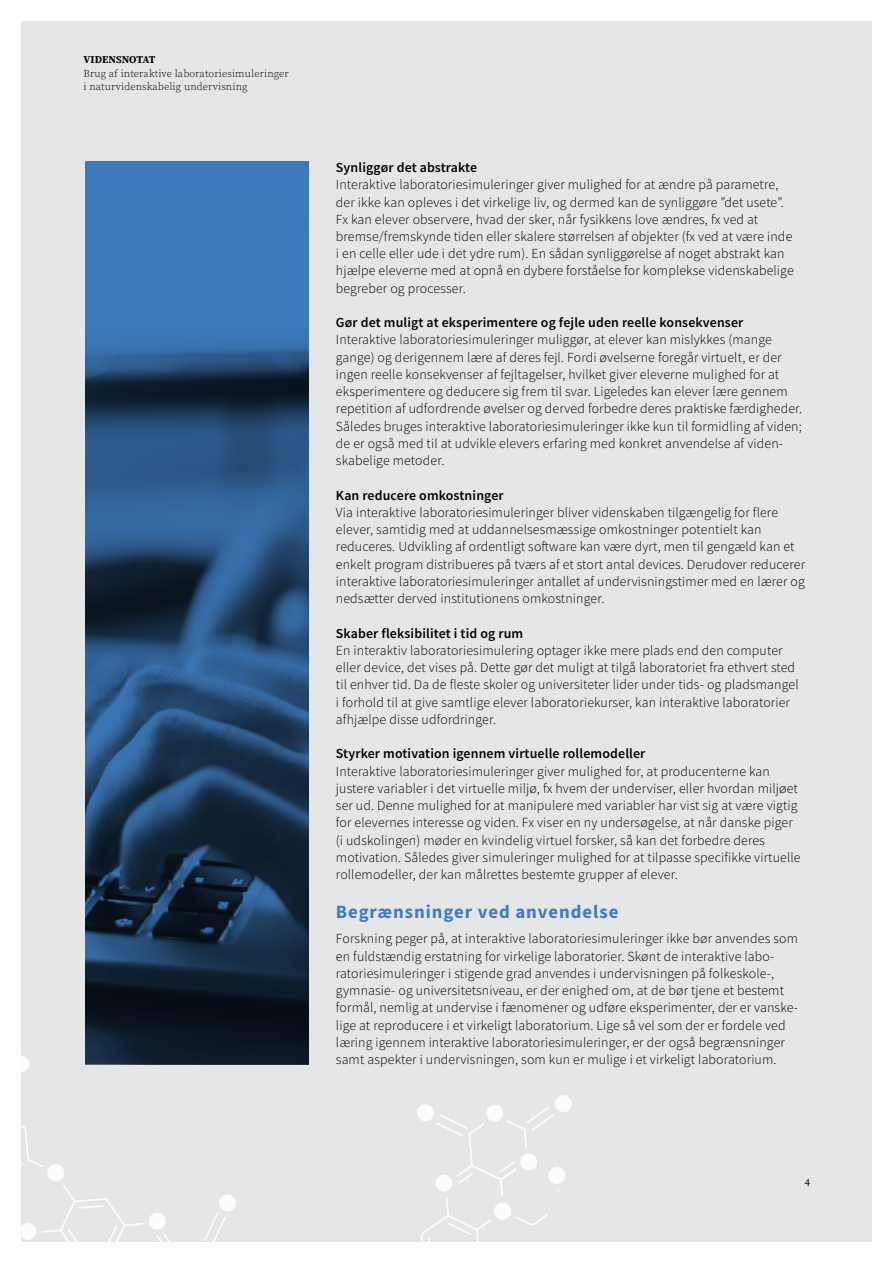
<style>
.page{position:relative;width:893px;height:1263px;background:#fff}
.page>*{position:absolute;margin:0;border:0;box-sizing:border-box;transform-origin:0 0}
.t1{font:700 18.75px "Source Sans Pro";letter-spacing:.05em;color:#3f7cbf}
.t2{font:300 13.8px/17.2px "Source Sans Pro";letter-spacing:.01em;color:#000}
.t3{font:600 13.8px "Source Sans Pro";letter-spacing:.01em;color:#000}
.t4{font:300 10.5px/13.5px "Source Serif Pro";letter-spacing:.01em;color:#000}
.t5{font:700 10.5px "Source Serif Pro";letter-spacing:-.005em;color:#000}
.t6{font:10.5px "Source Serif Pro";color:#000}
</style>
<div class="page">
<div style="left:21px;top:21px;width:851px;height:1221px;background:#e5e6e7"></div>
<svg style="left:85px;top:162px;width:224px;height:902px;background:#254971"></svg>
<svg style="left:417px;top:1095px;width:155px;height:147px"></svg>
<svg style="left:21px;top:1054px;width:216px;height:188px"></svg>
<p class="t5" style="left:84px;top:52px;width:74px">VIDENSNOTAT</p>
<p class="t4" style="left:84px;top:66px;width:207px">Brug af interaktive laboratoriesimuleringer i naturvidenskabelig undervisning</p>
<p class="t3" style="left:336px;top:158px;width:143px">Synliggør det abstrakte</p>
<p class="t2" style="left:336px;top:176px;width:459px">Interaktive laboratoriesimuleringer giver mulighed for at ændre på parametre, der ikke kan opleves i det virkelige liv, og dermed kan de synliggøre ”det usete”.<br>Fx kan elever observere, hvad der sker, når fysikkens love ændres, fx ved at bremse/fremskynde tiden eller skalere størrelsen af objekter (fx ved at være inde i en celle eller ude i det ydre rum). En sådan synliggørelse af noget abstrakt kan hjælpe eleverne med at opnå en dybere forståelse for komplekse videnskabelige begreber og processer.</p>
<p class="t3" style="left:336px;top:314px;width:409px">Gør det muligt at eksperimentere og fejle uden reelle konsekvenser</p>
<p class="t2" style="left:336px;top:331px;width:468px">Interaktive laboratoriesimuleringer muliggør, at elever kan mislykkes (mange gange) og derigennem lære af deres fejl. Fordi øvelserne foregår virtuelt, er der ingen reelle konsekvenser af fejltagelser, hvilket giver eleverne mulighed for at eksperimentere og deducere sig frem til svar. Ligeledes kan elever lære gennem repetition af udfordrende øvelser og derved forbedre deres praktiske færdigheder.<br>Således bruges interaktive laboratoriesimuleringer ikke kun til formidling af viden; de er også med til at udvikle elevers erfaring med konkret anvendelse af viden&shy;skabelige metoder.</p>
<p class="t3" style="left:336px;top:486px;width:169px">Kan reducere omkostninger</p>
<p class="t2" style="left:336px;top:504px;width:471px">Via interaktive laboratoriesimuleringer bliver videnskaben tilgængelig for flere elever, samtidig med at uddannelsesmæssige omkostninger potentielt kan reduceres. Udvikling af ordentligt software kan være dyrt, men til gengæld kan et enkelt program distribueres på tværs af et stort antal devices. Derudover reducerer interaktive laboratoriesimuleringer antallet af undervisningstimer med en lærer og nedsætter derved institutionens omkostninger.</p>
<p class="t3" style="left:336px;top:624px;width:189px">Skaber fleksibilitet i tid og rum</p>
<p class="t2" style="left:336px;top:642px;width:464px">En interaktiv laboratoriesimulering optager ikke mere plads end den computer eller device, det vises på. Dette gør det muligt at tilgå laboratoriet fra ethvert sted til enhver tid. Da de fleste skoler og universiteter lider under tids- og pladsmangel i forhold til at give samtlige elever laboratoriekurser, kan interaktive laboratorier afhjælpe disse udfordringer.</p>
<p class="t3" style="left:336px;top:745px;width:311px">Styrker motivation igennem virtuelle rollemodeller</p>
<p class="t2" style="left:336px;top:762px;width:466px">Interaktive laboratoriesimuleringer giver mulighed for, at producenterne kan justere variabler i det virtuelle miljø, fx hvem der underviser, eller hvordan miljøet ser ud. Denne mulighed for at manipulere med variabler har vist sig at være vigtig for elevernes interesse og viden. Fx viser en ny undersøgelse, at når danske piger (i udskolingen) møder en kvindelig virtuel forsker, så kan det forbedre deres motivation. Således giver simuleringer mulighed for at tilpasse specifikke virtuelle rollemodeller, der kan målrettes bestemte grupper af elever.</p>
<h1 class="t1" style="left:336px;top:899px;width:284px">Begrænsninger ved anvendelse</h1>
<p class="t2" style="left:336px;top:930px;width:463px">Forskning peger på, at interaktive laboratoriesimuleringer ikke bør anvendes som en fuldstændig erstatning for virkelige laboratorier. Skønt de interaktive labo&shy;ratoriesimuleringer i stigende grad anvendes i undervisningen på folkeskole-, gymnasie- og universitetsniveau, er der enighed om, at de bør tjene et bestemt formål, nemlig at undervise i fænomener og udføre eksperimenter, der er vanske&shy;lige at reproducere i et virkeligt laboratorium. Lige så vel som der er fordele ved læring igennem interaktive laboratoriesimuleringer, er der også begrænsninger samt aspekter i undervisningen, som kun er mulige i et virkeligt laboratorium.</p>
<p class="t6" style="left:805px;top:1175px;width:7px">4</p>
</div>
